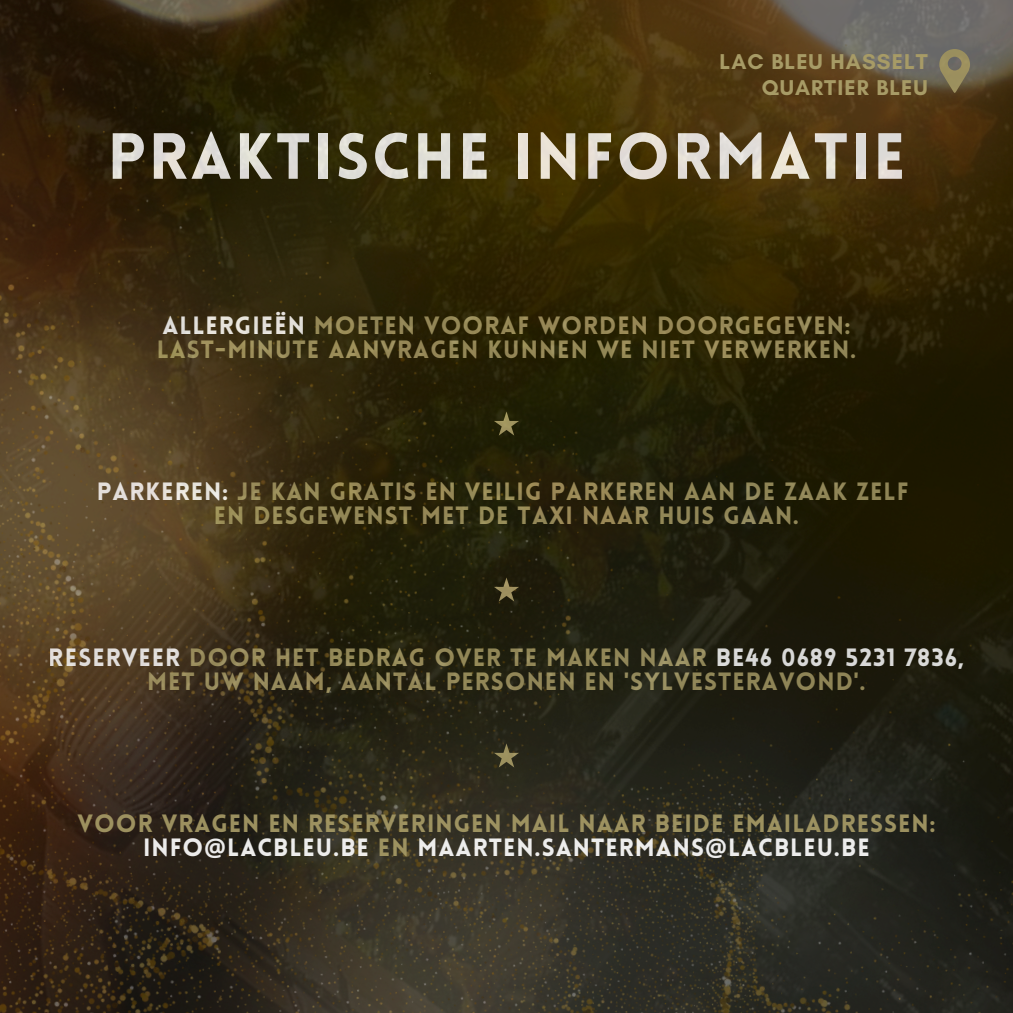
<style>
.page{position:relative;width:1013px;height:1013px;background:#fff}
.page>*{position:absolute;margin:0;border:0;box-sizing:border-box;transform-origin:0 0}
.t1{font:900 63.75px "Lovelo";letter-spacing:.04em;color:#fefefe}
.t2{font:900 24.5px/24.4px "Lovelo";letter-spacing:.04em;color:#a79b66;text-align:center}
.t3{font:700 21.88px "Glacial Indifference";letter-spacing:.05em;color:#a79b66}
.s1{color:#fefefe}
.s2{font-family:"Noto Sans";font-weight:700;color:#fefefe}
</style>
<div class="page">
<img style="left:0;top:0;width:1012px;height:1012px">
<svg style="left:494px;top:411px;width:25px;height:24px"></svg>
<svg style="left:494px;top:577px;width:25px;height:24px"></svg>
<svg style="left:494px;top:743px;width:25px;height:24px"></svg>
<svg style="left:939px;top:49px;width:31px;height:45px"></svg>
<p class="t3" style="left:719px;top:48px;width:210px">LAC BLEU HASSELT</p>
<p class="t3" style="left:761px;top:74px;width:168px">QUARTIER BLEU</p>
<h1 class="t1" style="left:108px;top:131px;width:799px">PRAKTISCHE INFORMATIE</h1>
<p class="t2" style="left:157px;top:316px;width:701px;text-align:left"><span class="s1">ALLERGIEËN</span> MOETEN VOORAF WORDEN DOORGEGEVEN:<br>LAST-MINUTE AANVRAGEN KUNNEN WE NIET VERWERKEN.</p>
<p class="t2" style="left:97px;top:481px;width:813px"><span class="s1">PARKEREN:</span> JE KAN GRATIS EN VEILIG PARKEREN AAN DE ZAAK ZELF<br>EN DESGEWENST MET DE TAXI NAAR HUIS GAAN.</p>
<p class="t2" style="left:49px;top:647px;width:916px"><span class="s1">RESERVEER</span> DOOR HET BEDRAG OVER TE MAKEN NAAR <span class="s1">BE46 0689 5231 7836,<br></span>MET UW NAAM, AANTAL PERSONEN EN 'SYLVESTERAVOND'.</p>
<p class="t2" style="left:77px;top:813px;width:859px">VOOR VRAGEN EN RESERVERINGEN MAIL NAAR BEIDE EMAILADRESSEN:<br><span class="s1">INFO</span><span class="s2">@</span><span class="s1">LACBLEU.BE</span> EN <span class="s1">MAARTEN.SANTERMANS</span><span class="s2">@</span><span class="s1">LACBLEU.BE</span></p>
</div>
